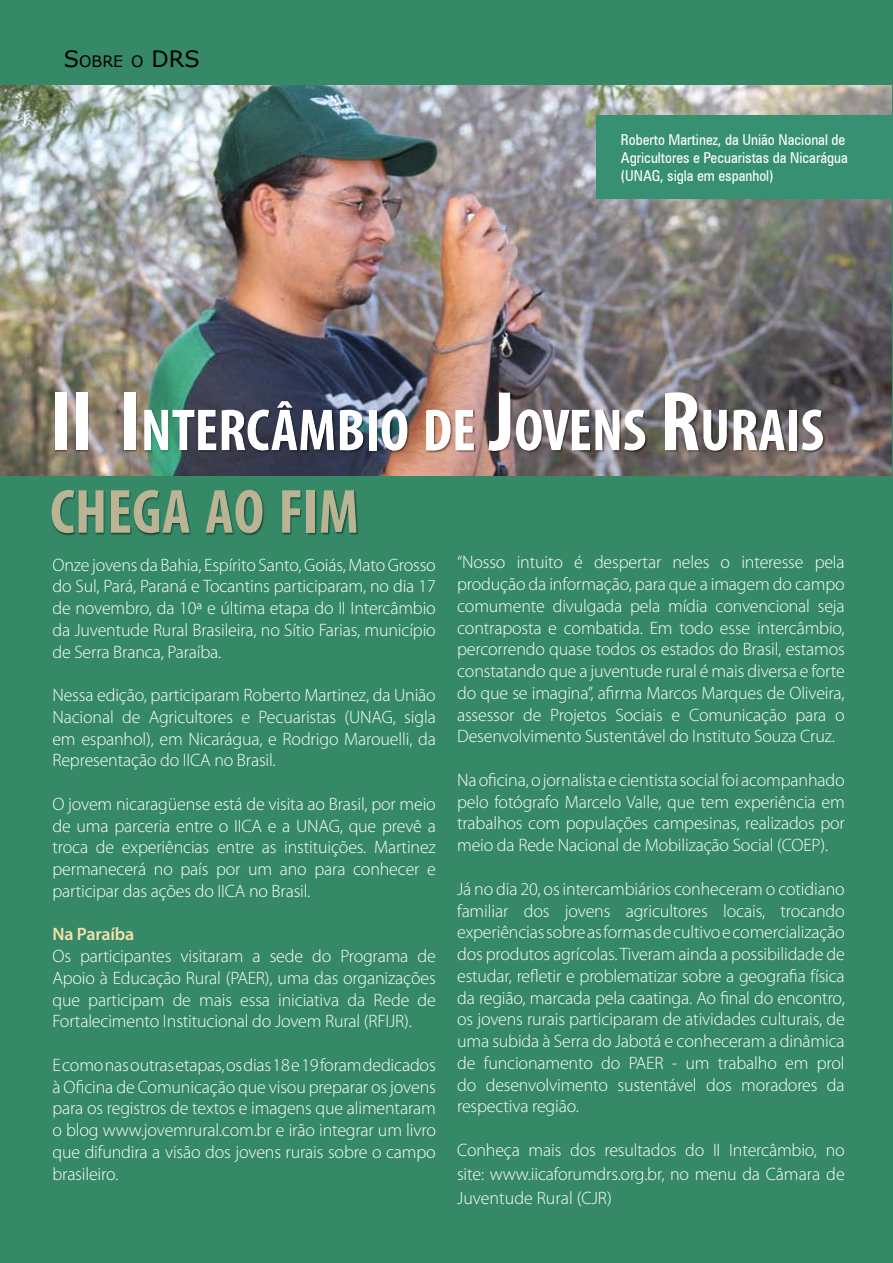
<style>
.page{position:relative;width:893px;height:1263px;background:#358967}
.page>*{position:absolute;margin:0;border:0;box-sizing:border-box;transform-origin:0 0}
.t1{font:700 condensed 63px "Myriad Pro";color:#d3aca5}
.t2{font:700 condensed 59.85px "Myriad Pro";color:#fff}
.t3{font:300 18px/21.8px "Myriad Pro";letter-spacing:-.01em;color:#fff;text-align:justify}
.t4{font:600 18px "Myriad Pro";letter-spacing:-.01em;color:#f6e1ad}
.t5{font:15.75px "Verdana";color:#000}
.t6{font:condensed 15px/18px "Zurich BT";color:#fff}
.s1{font-size:22.5px}
.s2{font-size:85.5px}
</style>
<div class="page">
<img style="left:0;top:85px;width:891px;height:391px">
<div style="left:51px;top:392px;width:776px;height:145px;background:#000;opacity:.5"></div>
<hr style="left:892px;top:0;width:1px;height:1263px;background:#d9dadb">
<div style="left:596px;top:116px;width:297px;height:83px;background:#379072"></div>
<p class="t5" style="left:64px;top:52px;width:104px"><span class="s1">S</span>OBRE O <span class="s1">DRS</span></p>
<p class="t6" style="left:621px;top:130px;width:228px">Roberto Martinez, da União Nacional de<br>Agricultores e Pecuaristas da Nicarágua (UNAG, sigla em espanhol)</p>
<h2 class="t2" style="left:50px;top:393px;width:776px"><span class="s2">II I</span>NTERCÂMBIO DE <span class="s2">J</span>OVENS <span class="s2">R</span>URAIS</h2>
<h1 class="t1" style="left:50px;top:472px;width:310px">CHEGA AO FIM</h1>
<p class="t3" style="left:457px;top:551px;width:389px">“Nosso intuito é despertar neles o interesse pela produção da informação, para que a imagem do campo comumente divulgada pela mídia convencional seja contraposta e combatida. Em todo esse intercâmbio, percorrendo quase todos os estados do Brasil, estamos constatando que a juventude rural é mais diversa e forte do que se imagina”, afirma Marcos Marques de Oliveira, assessor de Projetos Sociais e Comunicação para o Desenvolvimento Sustentável do Instituto Souza Cruz.</p>
<p class="t3" style="left:457px;top:769px;width:389px">Na oficina, o jornalista e cientista social foi acompanhado pelo fotógrafo Marcelo Valle, que tem experiência em trabalhos com populações campesinas, realizados por meio da Rede Nacional de Mobilização Social (COEP).</p>
<p class="t3" style="left:457px;top:878px;width:389px">Já no dia 20, os intercambiários conheceram o cotidiano familiar dos jovens agricultores locais, trocando experiências sobre as formas de cultivo e comercialização dos produtos agrícolas. Tiveram ainda a possibilidade de estudar, refletir e problematizar sobre a geografia física da região, marcada pela caatinga. Ao final do encontro, os jovens rurais participaram de atividades culturais, de uma subida à Serra do Jabotá e conheceram a dinâmica de funcionamento do PAER - um trabalho em prol do desenvolvimento sustentável dos moradores da respectiva região.</p>
<p class="t3" style="left:457px;top:1137px;width:389px;line-height:24px">Conheça mais dos resultados do II Intercâmbio, no site: www.iicaforumdrs.org.br, no menu da Câmara de Juventude Rural (CJR)</p>
<p class="t3" style="left:52px;top:553px;width:385px">Onze jovens da Bahia, Espírito Santo, Goiás, Mato Grosso do Sul, Pará, Paraná e Tocantins participaram, no dia 17 de novembro, da 10ª e última etapa do II Intercâmbio da Juventude Rural Brasileira, no Sítio Farias, município de Serra Branca, Paraíba.</p>
<p class="t3" style="left:52px;top:684px;width:385px">Nessa edição, participaram Roberto Martinez, da União Nacional de Agricultores e Pecuaristas (UNAG, sigla em espanhol), em Nicarágua, e Rodrigo Marouelli, da Representação do IICA no Brasil.</p>
<p class="t3" style="left:52px;top:793px;width:385px">O jovem nicaragüense está de visita ao Brasil, por meio de uma parceria entre o IICA e a UNAG, que prevê a troca de experiências entre as instituições. Martinez permanecerá no país por um ano para conhecer e participar das ações do IICA no Brasil.</p>
<p class="t4" style="left:52px;top:923px;width:83px">Na Paraíba</p>
<p class="t3" style="left:52px;top:945px;width:385px">Os participantes visitaram a sede do Programa de Apoio à Educação Rural (PAER), uma das organizações que participam de mais essa iniciativa da Rede de Fortalecimento Institucional do Jovem Rural (RFIJR).</p>
<p class="t3" style="left:52px;top:1054px;width:385px">E como nas outras etapas, os dias 18 e 19 foram dedicados à Oficina de Comunicação que visou preparar os jovens para os registros de textos e imagens que alimentaram o blog www.jovemrural.com.br e irão integrar um livro que difundira a visão dos jovens rurais sobre o campo brasileiro.</p>
</div>
